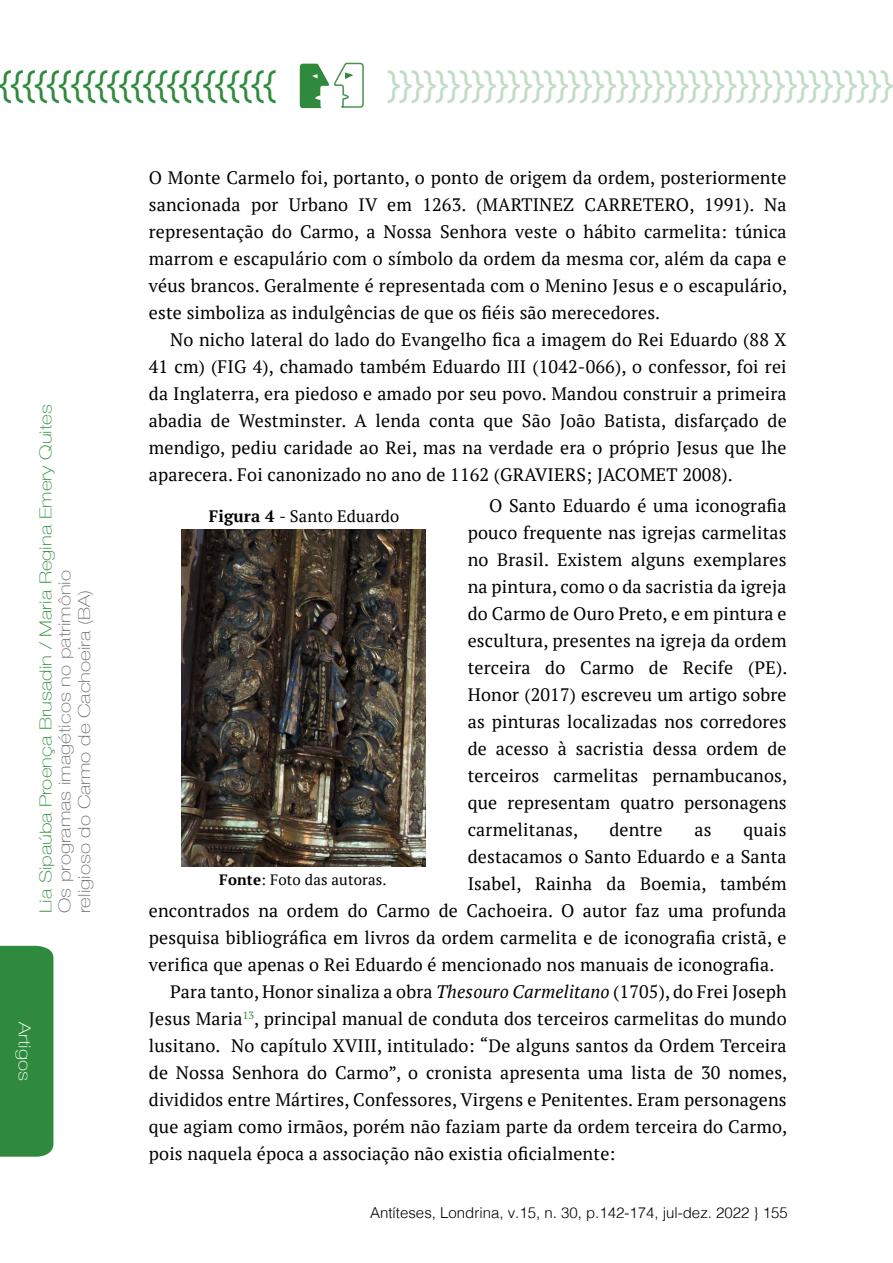
<style>
.page{position:relative;width:893px;height:1263px;background:#fff}
.page>*{position:absolute;margin:0;border:0;box-sizing:border-box;transform-origin:0 0}
.t1{font:36px "Helvetica";color:#c1dcc5}
.t2{font:18px/27px "PT Serif";letter-spacing:.01em;color:#000;text-align:justify}
.t3{font:100 16.5px/19.8px "Helvetica Neue";color:#706f6f;scale:1.25 1}
.t4{font:100 16.5px "Helvetica Neue";color:#308a3e;scale:1.25 1}
.t5{font:16.5px "PT Serif";letter-spacing:.01em;color:#000}
.t6{font:100 16.5px "Helvetica Neue";color:#fff;scale:1.25 1}
.t7{font:300 15px "Helvetica";color:#000}
.t8{font:15px "PT Serif";letter-spacing:.01em;color:#000}
.s1{font-weight:700}
.s2{font-style:italic}
</style>
<div class="page">
<div style="left:0;top:946px;width:53px;height:211px;background:#308a3e"></div>
<svg style="left:300px;top:62px;width:64px;height:46px"></svg>
<img style="left:181px;top:529px;width:245px;height:338px">
<p class="t4" style="left:33px;top:913px;width:408px;rotate:-90deg">Lia Sipaúba Proença Brusadin / Maria Regina Emery Quites</p>
<p class="t3" style="left:54px;top:913px;width:276px;rotate:-90deg">Os programas imagéticos no patrimônio religioso do Carmo de Cachoeira (BA)</p>
<p class="t6" style="left:37px;top:1021px;width:49px;rotate:90deg">Artigos</p>
<h1 class="t1" style="left:387px;top:56px;width:507px">}}}}}}}}}}}}}}}}}}}}}}}}}}}}}}}}}}}}}}}}}}</h1>
<p class="t2" style="left:149px;top:164px;width:640px">O Monte Carmelo foi, portanto, o ponto de origem da ordem, posteriormente sancionada por Urbano IV em 1263. (MARTINEZ CARRETERO, 1991). Na representação do Carmo, a Nossa Senhora veste o hábito carmelita: túnica marrom e escapulário com o símbolo da ordem da mesma cor, além da capa e véus brancos. Geralmente é representada com o Menino Jesus e o escapulário, este simboliza as indulgências de que os fiéis são merecedores.</p>
<p class="t2" style="left:149px;top:326px;width:639px;text-indent:21px">No nicho lateral do lado do Evangelho fica a imagem do Rei Eduardo (88 X 41 cm) (FIG 4), chamado também Eduardo III (1042-066), o confessor, foi rei da Inglaterra, era piedoso e amado por seu povo. Mandou construir a primeira abadia de Westminster. A lenda conta que São João Batista, disfarçado de mendigo, pediu caridade ao Rei, mas na verdade era o próprio Jesus que lhe aparecera. Foi canonizado no ano de 1162 (GRAVIERS; JACOMET 2008).</p>
<p class="t5" style="left:209px;top:506px;width:192px"><span class="s1">Figura 4</span> - Santo Eduardo</p>
<p class="t2" style="left:468px;top:492px;width:321px;text-indent:21px">O Santo Eduardo é uma iconografia pouco frequente nas igrejas carmelitas no Brasil. Existem alguns exemplares na pintura, como o da sacristia da igreja do Carmo de Ouro Preto, e em pintura e escultura, presentes na igreja da ordem terceira do Carmo de Recife (PE).<br>Honor (2017) escreveu um artigo sobre as pinturas localizadas nos corredores de acesso à sacristia dessa ordem de terceiros carmelitas pernambucanos, que representam quatro personagens carmelitanas,</p>
<p class="t2" style="left:609px;top:816px;width:55px">dentre</p>
<p class="t2" style="left:694px;top:816px;width:19px">as</p>
<p class="t2" style="left:743px;top:816px;width:45px">quais</p>
<p class="t2" style="left:468px;top:843px;width:320px">destacamos o Santo Eduardo e a Santa</p>
<p class="t2" style="left:468px;top:870px;width:320px">Isabel, Rainha da Boemia, também</p>
<p class="t2" style="left:149px;top:897px;width:639px">encontrados na ordem do Carmo de Cachoeira. O autor faz uma profunda</p>
<p class="t2" style="left:149px;top:924px;width:639px">pesquisa bibliográfica em livros da ordem carmelita e de iconografia cristã, e</p>
<p class="t2" style="left:149px;top:951px;width:627px">verifica que apenas o Rei Eduardo é mencionado nos manuais de iconografia.</p>
<p class="t2" style="left:170px;top:978px;width:618px">Para tanto, Honor sinaliza a obra <span class="s2">Thesouro Carmelitano</span> (1705), do Frei Joseph</p>
<p class="t2" style="left:149px;top:1005px;width:639px">Jesus Maria<sup>13</sup>, principal manual de conduta dos terceiros carmelitas do mundo</p>
<p class="t2" style="left:149px;top:1032px;width:639px">lusitano. No capítulo XVIII, intitulado: “De alguns santos da Ordem Terceira</p>
<p class="t2" style="left:149px;top:1059px;width:640px">de Nossa Senhora do Carmo”, o cronista apresenta uma lista de 30 nomes,</p>
<p class="t2" style="left:149px;top:1086px;width:639px">divididos entre Mártires, Confessores, Virgens e Penitentes. Eram personagens</p>
<p class="t2" style="left:149px;top:1113px;width:640px">que agiam como irmãos, porém não faziam parte da ordem terceira do Carmo,</p>
<p class="t2" style="left:149px;top:1140px;width:468px">pois naquela época a associação não existia oficialmente:</p>
<p class="t8" style="left:219px;top:870px;width:169px"><span class="s1">Fonte</span>: Foto das autoras.</p>
<p class="t7" style="left:370px;top:1200px;width:419px">Antíteses, Londrina, v.15, n. 30, p.142-174, jul-dez. 2022 } 155</p>
</div>
